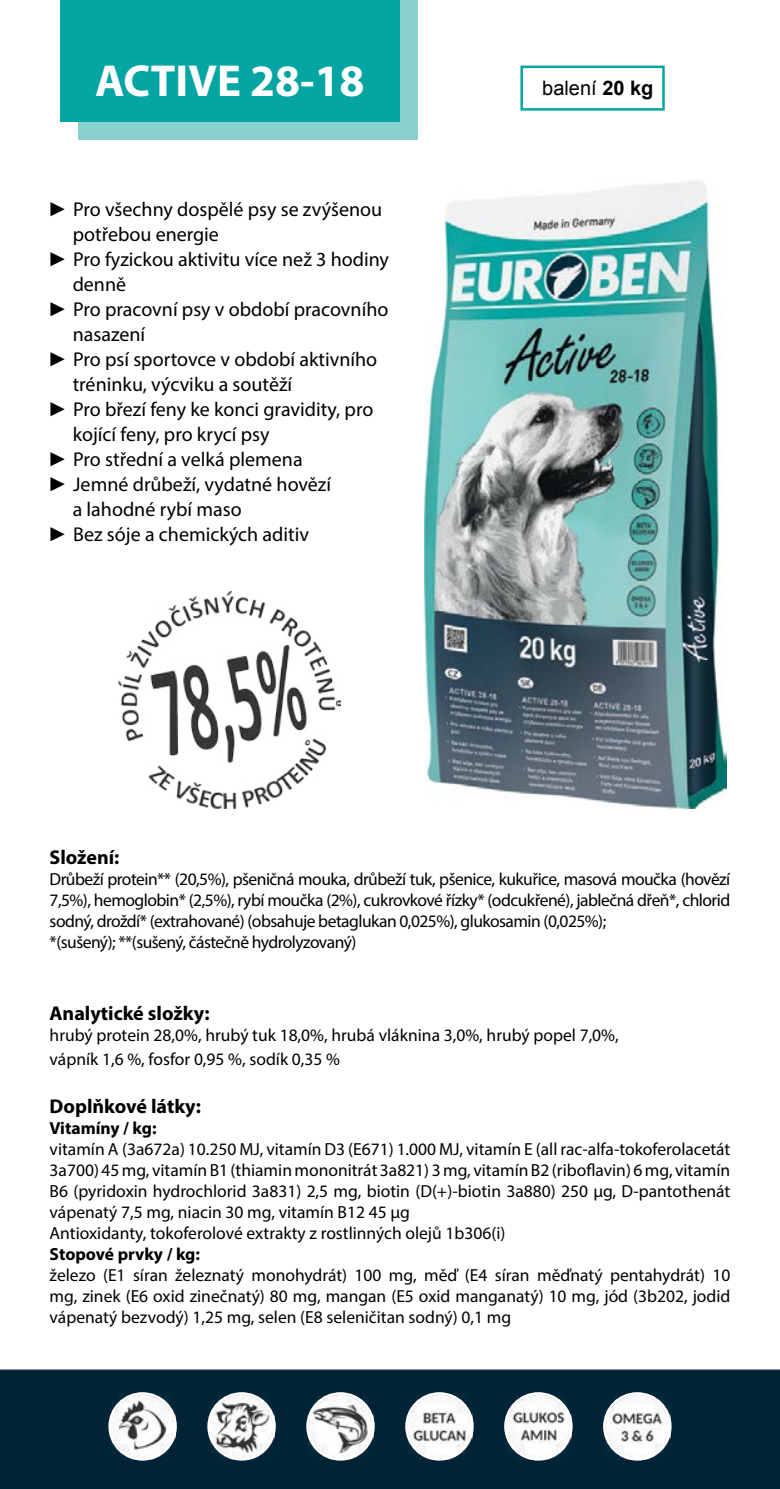
<style>
.page{position:relative;width:780px;height:1489px;background:#fff}
.page>*{position:absolute;margin:0;border:0;box-sizing:border-box;transform-origin:0 0}
.t1{font:700 45px "Myriad Pro";color:#fff}
.t2{font:20px "Myriad Pro";color:#000}
.t3{font:700 20px "Myriad Pro";color:#000}
.t4{font:20px "Arial";color:#000}
.t5{font:17.5px/21px "Myriad Pro";color:#000}
.t6{font:17.5px/21px "Myriad Pro";letter-spacing:-.03em;color:#000}
.t7{font:700 17.5px "Myriad Pro";color:#000}
.s1{font-family:"Arial"}
.s2{font-weight:700}
</style>
<div class="page">
<img style="left:0;top:0;width:780px;height:1488px">
<div style="left:78px;top:0;width:339px;height:139px;background:#88d1cd"></div>
<div style="left:60px;top:0;width:339px;height:122px;background:#05a5a3"></div>
<img style="left:424px;top:179px;width:302px;height:629px">
<img style="left:118px;top:592px;width:222px;height:216px">
<div style="left:520px;top:66px;width:144px;height:45px;border:2px solid #05a5a3"></div>
<img style="left:406px;top:1393px;width:66px;height:66px">
<div style="left:405px;top:1391px;width:68px;height:69px;border:2px solid #fff;border-radius:50%"></div>
<img style="left:505px;top:1393px;width:66px;height:66px">
<div style="left:504px;top:1391px;width:68px;height:69px;border:2px solid #fff;border-radius:50%"></div>
<img style="left:604px;top:1393px;width:66px;height:66px">
<div style="left:603px;top:1391px;width:68px;height:69px;border:2px solid #fff;border-radius:50%"></div>
<img style="left:307px;top:1393px;width:66px;height:66px">
<div style="left:306px;top:1391px;width:69px;height:69px;border:2px solid #fff;border-radius:50%"></div>
<img style="left:209px;top:1393px;width:65px;height:66px">
<div style="left:207px;top:1391px;width:69px;height:69px;border:2px solid #fff;border-radius:50%"></div>
<img style="left:110px;top:1393px;width:65px;height:66px">
<div style="left:108px;top:1391px;width:69px;height:69px;border:2px solid #fff;border-radius:50%"></div>
<h1 class="t1" style="left:95px;top:51px;width:271px">ACTIVE 28-18</h1>
<p class="t2" style="left:48px;top:197px;width:336px"><span class="s1">►</span> Pro všechny dospělé psy se zvýšenou</p>
<p class="t2" style="left:73px;top:222px;width:148px">potřebou energie</p>
<p class="t2" style="left:48px;top:247px;width:342px"><span class="s1">►</span> Pro fyzickou aktivitu více než 3 hodiny</p>
<p class="t2" style="left:73px;top:272px;width:55px">denně</p>
<p class="t2" style="left:48px;top:297px;width:342px"><span class="s1">►</span> Pro pracovní psy v období pracovního</p>
<p class="t2" style="left:73px;top:322px;width:74px">nasazení</p>
<p class="t2" style="left:48px;top:347px;width:331px"><span class="s1">►</span> Pro psí sportovce v období aktivního</p>
<p class="t2" style="left:73px;top:372px;width:221px">tréninku, výcviku a soutěží</p>
<p class="t2" style="left:48px;top:397px;width:327px"><span class="s1">►</span> Pro březí feny ke konci gravidity, pro</p>
<p class="t2" style="left:73px;top:422px;width:198px">kojící feny, pro krycí psy</p>
<p class="t2" style="left:48px;top:447px;width:256px"><span class="s1">►</span> Pro střední a velká plemena</p>
<p class="t2" style="left:48px;top:472px;width:285px"><span class="s1">►</span> Jemné drůbeží, vydatné hovězí</p>
<p class="t2" style="left:73px;top:497px;width:170px">a lahodné rybí maso</p>
<p class="t2" style="left:48px;top:522px;width:263px"><span class="s1">►</span> Bez sóje a chemických aditiv</p>
<p class="t4" style="left:542px;top:75px;width:113px">balení <span class="s2">20 kg</span></p>
<p class="t3" style="left:50px;top:844px;width:71px">Složení:</p>
<p class="t6" style="left:50px;top:868px;width:682px">Drůbeží protein** (20,5%), pšeničná mouka, drůbeží tuk, pšenice, kukuřice, masová moučka (hovězí 7,5%), hemoglobin* (2,5%), rybí moučka (2%), cukrovkové řízky* (odcukřené), jablečná dřeň*, chlorid sodný, droždí* (extrahované) (obsahuje betaglukan 0,025%), glukosamin (0,025%);<br>*(sušený); **(sušený, částečně hydrolyzovaný)</p>
<p class="t3" style="left:50px;top:1000px;width:161px">Analytické složky:</p>
<p class="t5" style="left:50px;top:1022px;width:570px;line-height:24px">hrubý protein 28,0%, hrubý tuk 18,0%, hrubá vláknina 3,0%, hrubý popel 7,0%, vápník 1,6 %, fosfor 0,95 %, sodík 0,35 %</p>
<p class="t3" style="left:50px;top:1093px;width:153px">Doplňkové látky:</p>
<p class="t7" style="left:50px;top:1116px;width:108px">Vitamíny / kg:</p>
<p class="t5" style="left:50px;top:1138px;width:682px">vitamín A (3a672a) 10.250 MJ, vitamín D3 (E671) 1.000 MJ, vitamín E (all rac-alfa-tokoferolacetát 3a700) 45 mg, vitamín B1 (thiamin mononitrát 3a821) 3 mg, vitamín B2 (riboflavin) 6 mg, vitamín B6 (pyridoxin hydrochlorid 3a831) 2,5 mg, biotin (D(+)-biotin 3a880) 250 µg, D-pantothenát vápenatý 7,5 mg, niacin 30 mg, vitamín B12 45 µg<br>Antioxidanty, tokoferolové extrakty z rostlinných olejů 1b306(i)</p>
<p class="t7" style="left:50px;top:1242px;width:152px">Stopové prvky / kg:</p>
<p class="t5" style="left:50px;top:1264px;width:682px;text-align:justify">železo (E1 síran železnatý monohydrát) 100 mg, měď (E4 síran měďnatý pentahydrát) 10 mg, zinek (E6 oxid zinečnatý) 80 mg, mangan (E5 oxid manganatý) 10 mg, jód (3b202, jodid vápenatý bezvodý) 1,25 mg, selen (E8 seleničitan sodný) 0,1 mg</p>
</div>
